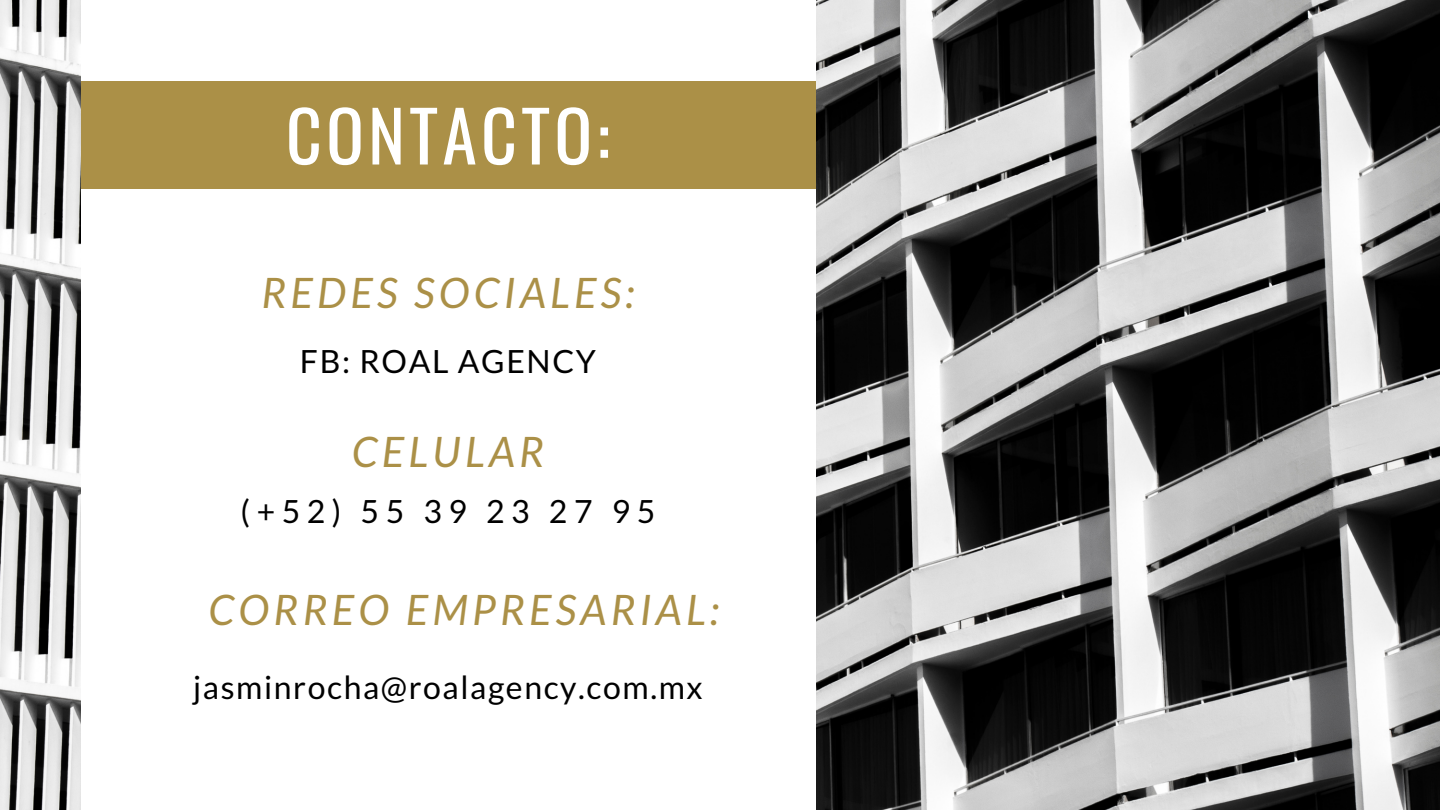
<style>
.page{position:relative;width:1440px;height:810px;background:#fff}
.page>*{position:absolute;margin:0;border:0;box-sizing:border-box;transform-origin:0 0}
.t1{font:70px "Oswald";letter-spacing:.06em;color:#fff}
.t2{font:italic 42px "Lato";letter-spacing:.1em;color:#ab9047}
.t3{font:32px "Lato";letter-spacing:.05em;color:#000}
.t4{font:32px "Lato";letter-spacing:.205em;color:#000}
</style>
<div class="page">
<img style="left:0;top:0;width:1440px;height:810px">
<div style="left:81px;top:0;width:734px;height:810px;background:#fff"></div>
<div style="left:81px;top:81px;width:734px;height:108px;background:#ab9047"></div>
<p class="t1" style="left:286px;top:81px;width:326px">CONTACTO:</p>
<p class="t2" style="left:261px;top:267px;width:375px">REDES SOCIALES:</p>
<p class="t3" style="left:300px;top:342px;width:297px">FB: ROAL AGENCY</p>
<p class="t2" style="left:352px;top:426px;width:194px">CELULAR</p>
<p class="t4" style="left:241px;top:491px;width:416px">(+52) 55 39 23 27 95</p>
<p class="t2" style="left:209px;top:583px;width:512px">CORREO EMPRESARIAL:</p>
<p class="t3" style="left:193px;top:667px;width:511px">jasminrocha@roalagency.com.mx</p>
</div>
